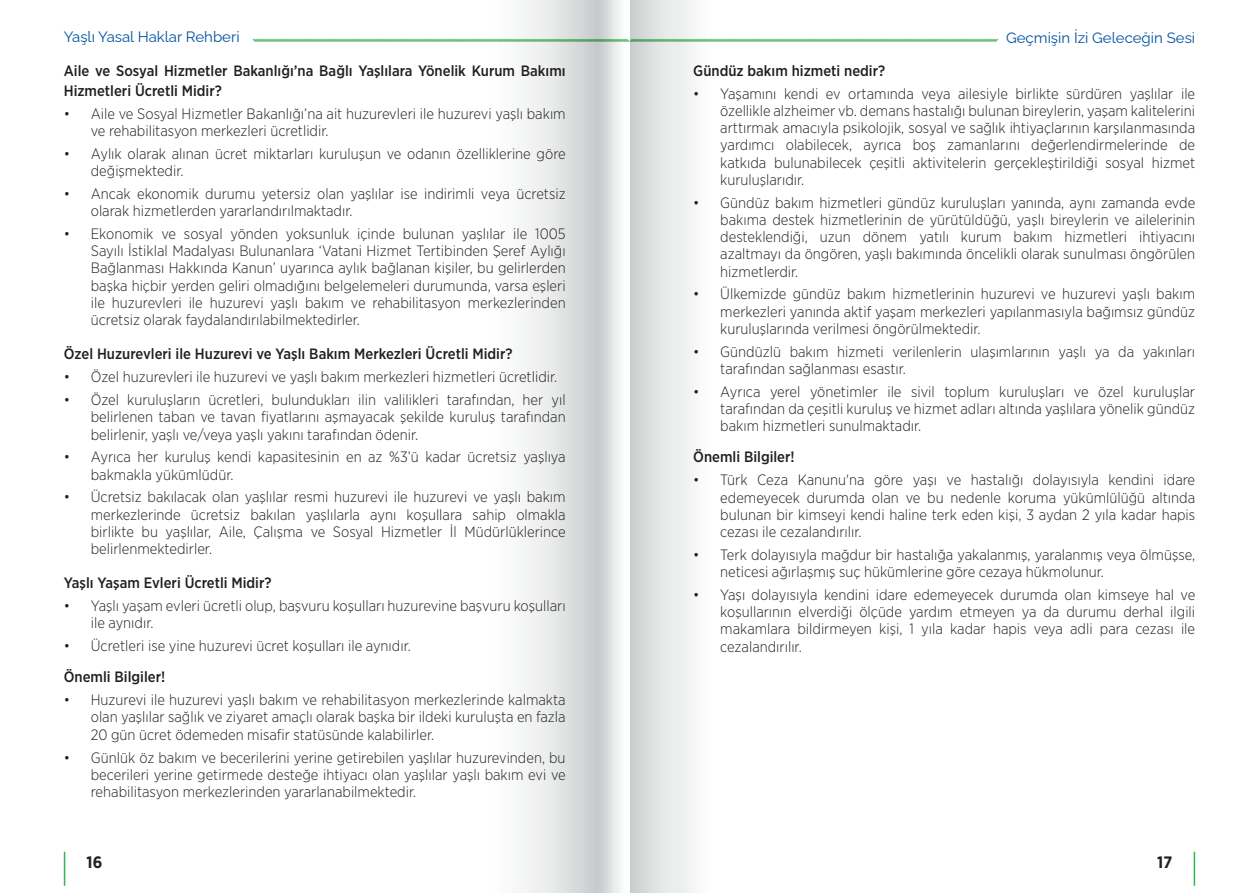
<style>
.page{position:relative;width:1259px;height:893px;background:#fff}
.page>*{position:absolute;margin:0;border:0;box-sizing:border-box;transform-origin:0 0}
.t1{font:700 16.5px "Gotham Narrow";color:#231f20}
.t2{font:300 15px/17.2px "Gotham Narrow";color:#231f20;text-align:justify}
.t3{font:500 15px/20.2px "Gotham Narrow";color:#231f20}
.t4{font:15px "Raleway";color:#0153a0}
</style>
<div class="page">
<hr style="left:1193px;top:852px;width:2px;height:34px;background:#32b457">
<hr style="left:64px;top:852px;width:1px;height:34px;background:#32b457">
<svg style="left:252px;top:39px;width:747px;height:3px"></svg>
<p class="t4" style="left:64px;top:25px;width:177px">Yaşlı Yasal Haklar Rehberi</p>
<p class="t4" style="left:1006px;top:25px;width:191px">Geçmişin İzi Geleceğin Sesi</p>
<p class="t3" style="left:64px;top:60px;width:503px">Aile ve Sosyal Hizmetler Bakanlığı’na Bağlı Yaşlılara Yönelik Kurum Bakımı<br>Hizmetleri Ücretli Midir?</p>
<p class="t2" style="left:91px;top:105px;width:476px;text-indent:-27px">• Aile ve Sosyal Hizmetler Bakanlığı’na ait huzurevleri ile huzurevi yaşlı bakım ve rehabilitasyon merkezleri ücretlidir.</p>
<p class="t2" style="left:91px;top:145px;width:476px;text-indent:-27px">• Aylık olarak alınan ücret miktarları kuruluşun ve odanın özelliklerine göre değişmektedir.</p>
<p class="t2" style="left:91px;top:185px;width:476px;text-indent:-27px">• Ancak ekonomik durumu yetersiz olan yaşlılar ise indirimli veya ücretsiz olarak hizmetlerden yararlandırılmaktadır.</p>
<p class="t2" style="left:91px;top:225px;width:476px;text-indent:-27px">• Ekonomik ve sosyal yönden yoksunluk içinde bulunan yaşlılar ile 1005<br>Sayılı İstiklal Madalyası Bulunanlara ‘Vatani Hizmet Tertibinden Şeref Aylığı Bağlanması Hakkında Kanun’ uyarınca aylık bağlanan kişiler, bu gelirlerden başka hiçbir yerden geliri olmadığını belgelemeleri durumunda, varsa eşleri ile huzurevleri ile huzurevi yaşlı bakım ve rehabilitasyon merkezlerinden ücretsiz olarak faydalandırılabilmektedirler.</p>
<p class="t3" style="left:64px;top:344px;width:450px">Özel Huzurevleri ile Huzurevi ve Yaşlı Bakım Merkezleri Ücretli Midir?</p>
<p class="t2" style="left:64px;top:368px;width:495px">• Özel huzurevleri ile huzurevi ve yaşlı bakım merkezleri hizmetleri ücretlidir.</p>
<p class="t2" style="left:91px;top:391px;width:476px;text-indent:-27px">• Özel kuruluşların ücretleri, bulundukları ilin valilikleri tarafından, her yıl belirlenen taban ve tavan fiyatlarını aşmayacak şekilde kuruluş tarafından belirlenir, yaşlı ve/veya yaşlı yakını tarafından ödenir.</p>
<p class="t2" style="left:91px;top:448px;width:476px;text-indent:-27px">• Ayrıca her kuruluş kendi kapasitesinin en az %3’ü kadar ücretsiz yaşlıya bakmakla yükümlüdür.</p>
<p class="t2" style="left:91px;top:488px;width:476px;text-indent:-27px">• Ücretsiz bakılacak olan yaşlılar resmi huzurevi ile huzurevi ve yaşlı bakım merkezlerinde ücretsiz bakılan yaşlılarla aynı koşullara sahip olmakla birlikte bu yaşlılar, Aile, Çalışma ve Sosyal Hizmetler İl Müdürlüklerince belirlenmektedirler.</p>
<p class="t3" style="left:64px;top:573px;width:209px">Yaşlı Yaşam Evleri Ücretli Midir?</p>
<p class="t2" style="left:91px;top:597px;width:476px;text-indent:-27px">• Yaşlı yaşam evleri ücretli olup, başvuru koşulları huzurevine başvuru koşulları ile aynıdır.</p>
<p class="t2" style="left:64px;top:637px;width:348px">• Ücretleri ise yine huzurevi ücret koşulları ile aynıdır.</p>
<p class="t3" style="left:64px;top:667px;width:103px">Önemli Bilgiler!</p>
<p class="t2" style="left:91px;top:691px;width:476px;text-indent:-27px">• Huzurevi ile huzurevi yaşlı bakım ve rehabilitasyon merkezlerinde kalmakta olan yaşlılar sağlık ve ziyaret amaçlı olarak başka bir ildeki kuruluşta en fazla 20 gün ücret ödemeden misafir statüsünde kalabilirler.</p>
<p class="t2" style="left:91px;top:748px;width:476px;text-indent:-27px">• Günlük öz bakım ve becerilerini yerine getirebilen yaşlılar huzurevinden, bu becerileri yerine getirmede desteğe ihtiyacı olan yaşlılar yaşlı bakım evi ve rehabilitasyon merkezlerinden yararlanabilmektedir.</p>
<p class="t3" style="left:693px;top:60px;width:193px">Gündüz bakım hizmeti nedir?</p>
<p class="t2" style="left:720px;top:84px;width:476px;text-indent:-27px">• Yaşamını kendi ev ortamında veya ailesiyle birlikte sürdüren yaşlılar ile özellikle alzheimer vb. demans hastalığı bulunan bireylerin, yaşam kalitelerini arttırmak amacıyla psikolojik, sosyal ve sağlık ihtiyaçlarının karşılanmasında yardımcı olabilecek, ayrıca boş zamanlarını değerlendirmelerinde de katkıda bulunabilecek çeşitli aktivitelerin gerçekleştirildiği sosyal hizmet kuruluşlarıdır.</p>
<p class="t2" style="left:720px;top:193px;width:476px;text-indent:-27px">• Gündüz bakım hizmetleri gündüz kuruluşları yanında, aynı zamanda evde bakıma destek hizmetlerinin de yürütüldüğü, yaşlı bireylerin ve ailelerinin desteklendiği, uzun dönem yatılı kurum bakım hizmetleri ihtiyacını azaltmayı da öngören, yaşlı bakımında öncelikli olarak sunulması öngörülen hizmetlerdir.</p>
<p class="t2" style="left:720px;top:285px;width:476px;text-indent:-27px">• Ülkemizde gündüz bakım hizmetlerinin huzurevi ve huzurevi yaşlı bakım merkezleri yanında aktif yaşam merkezleri yapılanmasıyla bağımsız gündüz kuruluşlarında verilmesi öngörülmektedir.</p>
<p class="t2" style="left:720px;top:342px;width:476px;text-indent:-27px">• Gündüzlü bakım hizmeti verilenlerin ulaşımlarının yaşlı ya da yakınları tarafından sağlanması esastır.</p>
<p class="t2" style="left:720px;top:382px;width:476px;text-indent:-27px">• Ayrıca yerel yönetimler ile sivil toplum kuruluşları ve özel kuruluşlar tarafından da çeşitli kuruluş ve hizmet adları altında yaşlılara yönelik gündüz bakım hizmetleri sunulmaktadır.</p>
<p class="t3" style="left:693px;top:447px;width:103px">Önemli Bilgiler!</p>
<p class="t2" style="left:720px;top:471px;width:476px;text-indent:-27px">• Türk Ceza Kanunu'na göre yaşı ve hastalığı dolayısıyla kendini idare edemeyecek durumda olan ve bu nedenle koruma yükümlülüğü altında bulunan bir kimseyi kendi haline terk eden kişi, 3 aydan 2 yıla kadar hapis cezası ile cezalandırılır.</p>
<p class="t2" style="left:720px;top:545px;width:476px;text-indent:-27px">• Terk dolayısıyla mağdur bir hastalığa yakalanmış, yaralanmış veya ölmüşse, neticesi ağırlaşmış suç hükümlerine göre cezaya hükmolunur.</p>
<p class="t2" style="left:720px;top:586px;width:476px;text-indent:-27px">• Yaşı dolayısıyla kendini idare edemeyecek durumda olan kimseye hal ve koşullarının elverdiği ölçüde yardım etmeyen ya da durumu derhal ilgili makamlara bildirmeyen kişi, 1 yıla kadar hapis veya adli para cezası ile cezalandırılır.</p>
<p class="t1" style="left:87px;top:852px;width:17px">16</p>
<p class="t1" style="left:1157px;top:852px;width:17px">17</p>
</div>
